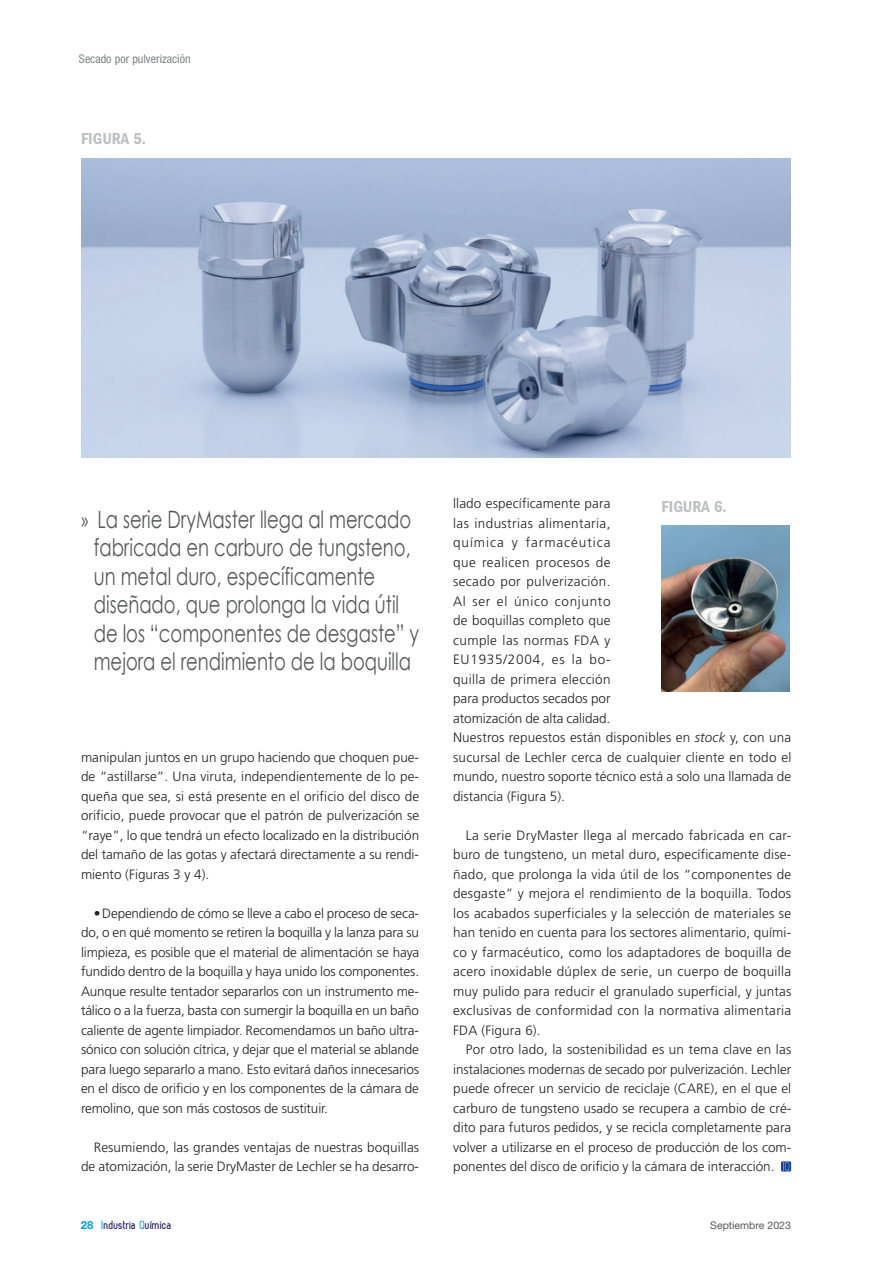
<style>
.page{position:relative;width:893px;height:1263px;background:#fff}
.page>*{position:absolute;margin:0;border:0;box-sizing:border-box;transform-origin:0 0}
.t1{font:24px/28.5px "Century Gothic";color:#57585a;scale:.75 1}
.t2{font:600 condensed 16.5px "Franklin Gothic";color:#bebfc2}
.t3{font:300 13.5px/19.5px "Frutiger";letter-spacing:.01em;color:#231f20;text-align:justify}
.t4{font:condensed 12px "Helvetica Neue LT Std";color:#808285}
.t5{font:700 12px "Zag";color:#27235f}
.t6{font:10.5px "Helvetica Neue LT Std";color:#57585a}
.s1{font-family:"Myriad Pro"}
.s2{font-style:italic}
.s3{font-family:"Helvetica Neue LT Std";font-size:11.25px;color:#069ddc}
.s4{color:#1bace1}
</style>
<div class="page">
<svg style="left:781px;top:1161px;width:10px;height:10px"></svg>
<svg style="left:783px;top:1162px;width:6px;height:9px"></svg>
<img style="left:81px;top:158px;width:710px;height:300px">
<img style="left:662px;top:526px;width:128px;height:165px">
<p class="t4" style="left:79px;top:51px;width:113px">Secado por pulverización</p>
<p class="t2" style="left:81px;top:129px;width:67px">FIGURA 5.</p>
<h1 class="t1" style="left:94px;top:505px;width:435px;text-indent:-13px"><span class="s1">»</span> La serie DryMaster llega al mercado fabricada en carburo de tungsteno, un metal duro, específicamente diseñado, que prolonga la vida útil de los “componentes de desgaste” y mejora el rendimiento de la boquilla</h1>
<p class="t3" style="left:81px;top:748px;width:340px">manipulan juntos en un grupo haciendo que choquen pue&shy;de “astillarse”. Una viruta, independientemente de lo pe&shy;queña que sea, si está presente en el orificio del disco de orificio, puede provocar que el patrón de pulverización se “raye”, lo que tendrá un efecto localizado en la distribución del tamaño de las gotas y afectará directamente a su rendi&shy;miento (Figuras 3 y 4).</p>
<p class="t3" style="left:81px;top:904px;width:340px;text-indent:13px">• Dependiendo de cómo se lleve a cabo el proceso de seca&shy;do, o en qué momento se retiren la boquilla y la lanza para su limpieza, es posible que el material de alimentación se haya fundido dentro de la boquilla y haya unido los componentes.<br>Aunque resulte tentador separarlos con un instrumento me&shy;tálico o a la fuerza, basta con sumergir la boquilla en un baño caliente de agente limpiador. Recomendamos un baño ultra&shy;sónico con solución cítrica, y dejar que el material se ablande para luego separarlo a mano. Esto evitará daños innecesarios en el disco de orificio y en los componentes de la cámara de remolino, que son más costosos de sustituir.</p>
<p class="t3" style="left:81px;top:1138px;width:340px;text-align:right">Resumiendo, las grandes ventajas de nuestras boquillas de atomización, la serie DryMaster de Lechler se ha desarro-</p>
<p class="t3" style="left:453px;top:494px;width:340px;text-align:left">llado específicamente para<br>las industrias alimentaria,<br>química y farmacéutica<br>que realicen procesos de<br>secado por pulverización.<br>Al ser el único conjunto<br>de boquillas completo que<br>cumple las normas FDA y<br>EU1935/2004, es la bo-<br>quilla de primera elección<br>para productos secados por<br>atomización de alta calidad.<br>Nuestros repuestos están disponibles en <span class="s2">stock</span> y, con una sucursal de Lechler cerca de cualquier cliente en todo el mundo, nuestro soporte técnico está a solo una llamada de distancia (Figura 5).</p>
<p class="t3" style="left:453px;top:825px;width:340px;text-indent:13px">La serie DryMaster llega al mercado fabricada en car&shy;buro de tungsteno, un metal duro, específicamente dise&shy;ñado, que prolonga la vida útil de los “componentes de desgaste” y mejora el rendimiento de la boquilla. Todos los acabados superficiales y la selección de materiales se han tenido en cuenta para los sectores alimentario, quími&shy;co y farmacéutico, como los adaptadores de boquilla de acero inoxidable dúplex de serie, un cuerpo de boquilla muy pulido para reducir el granulado superficial, y juntas exclusivas de conformidad con la normativa alimentaria FDA (Figura 6).</p>
<p class="t3" style="left:453px;top:1040px;width:340px;text-indent:13px">Por otro lado, la sostenibilidad es un tema clave en las instalaciones modernas de secado por pulverización. Lechler puede ofrecer un servicio de reciclaje (CARE), en el que el carburo de tungsteno usado se recupera a cambio de cré&shy;dito para futuros pedidos, y se recicla completamente para volver a utilizarse en el proceso de producción de los com&shy;ponentes del disco de orificio y la cámara de interacción.</p>
<p class="t2" style="left:661px;top:497px;width:67px">FIGURA 6.</p>
<p class="t5" style="left:81px;top:1218px;width:93px"><span class="s3">28</span> <span class="s4">I</span>ndustria <span class="s4">Q</span>uímica</p>
<p class="t6" style="left:710px;top:1219px;width:82px">Septiembre 2023</p>
</div>
